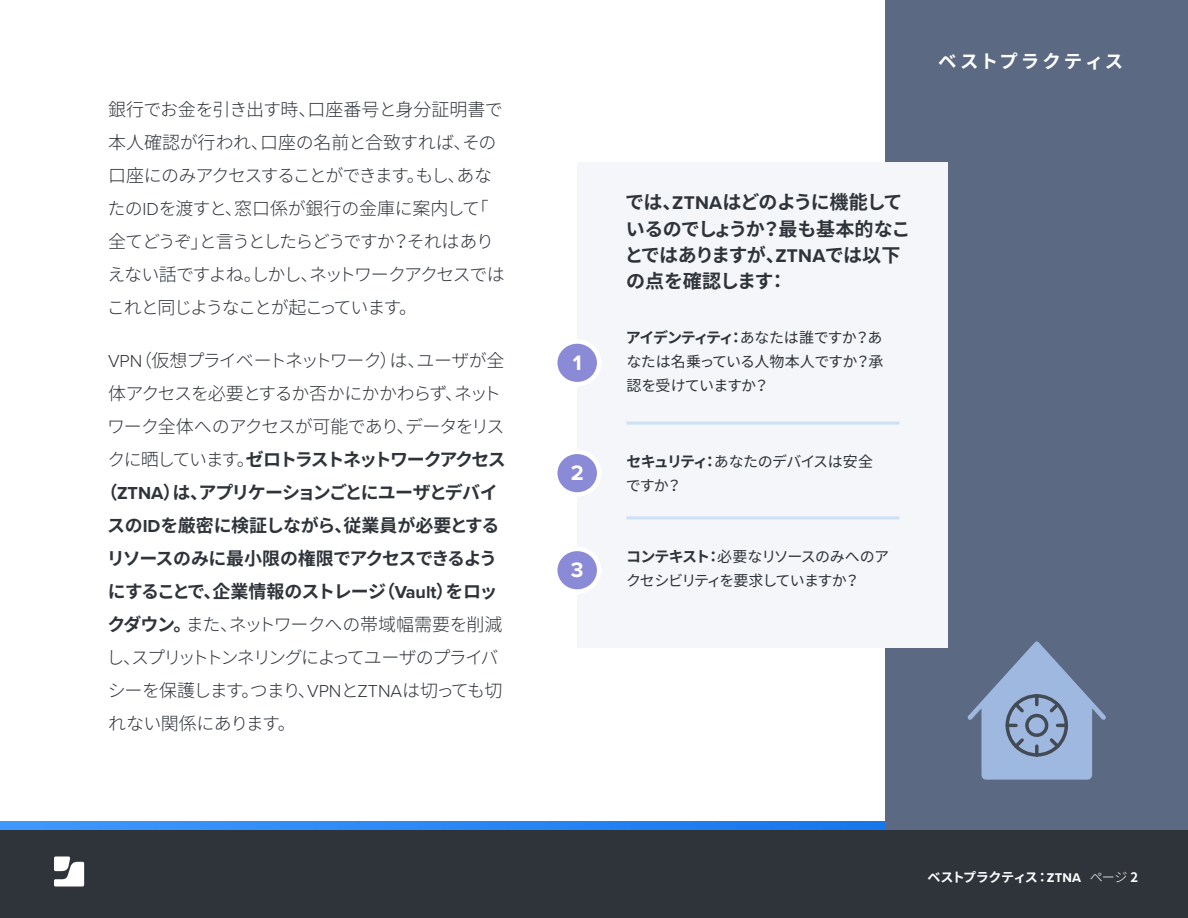
<style>
.page{position:relative;width:1188px;height:918px;background:#fff}
.page>*{position:absolute;margin:0;border:0;box-sizing:border-box;transform-origin:0 0}
.t1{font:700 21.75px "Proxima Nova";color:#fff}
.t2{font:700 19.05px/26.2px "Noto Sans CJ Kjp";letter-spacing:-.04em;color:#2f343a}
.t3{font:700 18.45px "Noto Sans CJ Kjp";letter-spacing:.15em;color:#fff}
.t4{font:300 18px/33px "Noto Sans CJ Kjp";letter-spacing:-.065em;color:#2f343a}
.t5{font:700 18px "Noto Sans CJ Kjp";letter-spacing:-.065em;color:#2f343a}
.t6{font:700 18px "Noto Sans CJ Kjp";letter-spacing:-.105em;color:#2f343a}
.t7{font:300 18px "Noto Sans CJ Kjp";letter-spacing:-.095em;color:#2f343a}
.t8{font:700 18px "Noto Sans CJ Kjp";letter-spacing:-.02em;color:#2f343a}
.t9{font:300 18px "Noto Sans CJ Kjp";letter-spacing:-.03em;color:#2f343a}
.t10{font:300 18px "Noto Sans CJ Kjp";letter-spacing:-.04em;color:#2f343a}
.t11{font:15px/24px "Noto Sans CJ Kjp";letter-spacing:-.045em;color:#2f343a}
.t12{font:700 13.05px "Noto Sans CJ Kjp";letter-spacing:-.05em;color:#fff}
.s1{font-family:"Proxima Nova"}
.s2{font-weight:300}
.s3{font-weight:700}
</style>
<div class="page">
<svg style="left:0;top:822px;width:886px;height:9px;background:#2b7edf"></svg>
<div style="left:886px;top:0;width:302px;height:892px;background:#5b6983"></div>
<div style="left:0;top:831px;width:1188px;height:87px;background:#2f343a"></div>
<div style="left:577px;top:162px;width:371px;height:486px;background:#f4f6f9"></div>
<div style="left:555px;top:341px;width:44px;height:43px;background:#8a8ad6;border-radius:50%"></div>
<div style="left:553px;top:339px;width:48px;height:47px;border:4px solid #fff;border-radius:50%"></div>
<div style="left:555px;top:452px;width:44px;height:43px;background:#8a8ad6;border-radius:50%"></div>
<div style="left:553px;top:450px;width:48px;height:47px;border:4px solid #fff;border-radius:50%"></div>
<div style="left:555px;top:549px;width:44px;height:43px;background:#8a8ad6;border-radius:50%"></div>
<div style="left:553px;top:547px;width:48px;height:47px;border:4px solid #fff;border-radius:50%"></div>
<hr style="left:626px;top:516px;width:274px;height:3px;background:#cde0f6">
<hr style="left:626px;top:422px;width:274px;height:3px;background:#cde0f6">
<svg style="left:54px;top:856px;width:30px;height:31px"></svg>
<svg style="left:967px;top:641px;width:139px;height:139px"></svg>
<p class="t4" style="left:107px;top:93px;width:399px">銀行でお金を引き出す時、口座番号と身分証明書で本人確認が行われ、口座の名前と合致すれば、その口座にのみアクセスすることができます。もし、あなたの<span class="s1">ID</span>を渡すと、窓口係が銀行の金庫に案内して「全てどうぞ」と言うとしたらどうですか？それはありえない話ですよね。しかし、ネットワークアクセスではこれと同じようなことが起こっています。</p>
<p class="t4" style="left:108px;top:344px;width:398px"><span class="s1">VPN</span>（仮想プライベートネットワーク）は、ユーザが全</p>
<p class="t4" style="left:108px;top:377px;width:395px">体アクセスを必要とするか否かにかかわらず、ネット</p>
<p class="t4" style="left:107px;top:410px;width:399px">ワーク全体へのアクセスが可能であり、データをリス</p>
<p class="t6" style="left:107px;top:449px;width:400px"><span class="s2">クに晒しています。</span>ゼロトラストネットワークアクセス</p>
<p class="t5" style="left:100px;top:482px;width:399px">（<span class="s1">ZTNA</span>）は、アプリケーションごとにユーザとデバイ</p>
<p class="t8" style="left:107px;top:515px;width:394px">スの<span class="s1">ID</span>を厳密に検証しながら、従業員が必要とする</p>
<p class="t5" style="left:107px;top:548px;width:392px">リソースのみに最小限の権限でアクセスできるよう</p>
<p class="t5" style="left:108px;top:581px;width:391px">にすることで、企業情報のストレージ（<span class="s1">Vault</span>）をロッ</p>
<p class="t9" style="left:107px;top:614px;width:397px"><span class="s3">クダウン。</span>また、ネットワークへの帯域幅需要を削減</p>
<p class="t7" style="left:107px;top:647px;width:394px">し、スプリットトンネリングによってユーザのプライバ</p>
<p class="t4" style="left:108px;top:674px;width:396px">シーを保護します。つまり、<span class="s1">VPN</span>と<span class="s1">ZTNA</span>は切っても切</p>
<p class="t10" style="left:108px;top:713px;width:189px">れない関係にあります。</p>
<p class="t3" style="left:938px;top:51px;width:187px">ベストプラクティス</p>
<p class="t1" style="left:573px;top:346px;width:10px">1</p>
<p class="t1" style="left:571px;top:456px;width:15px">2</p>
<p class="t1" style="left:571px;top:553px;width:14px">3</p>
<p class="t2" style="left:625px;top:190px;width:287px">では、<span class="s1">ZTNA</span>はどのように機能しているのでしょうか？最も基本的なことではありますが、<span class="s1">ZTNA</span>では以下の点を確認します：</p>
<p class="t11" style="left:626px;top:326px;width:259px;text-align:justify"><span class="s3">アイデンティティ：</span>あなたは誰ですか？あなたは名乗っている人物本人ですか？承認を受けていますか？</p>
<p class="t11" style="left:626px;top:450px;width:249px"><span class="s3">セキュリティ：</span>あなたのデバイスは安全ですか？</p>
<p class="t11" style="left:626px;top:545px;width:265px"><span class="s3">コンテキスト：</span>必要なリソースのみへのアクセシビリティを要求していますか？</p>
<p class="t12" style="left:927px;top:870px;width:212px">ベストプラクティス：<span class="s1">ZTNA</span> <span class="s2">ページ</span> 2</p>
</div>
